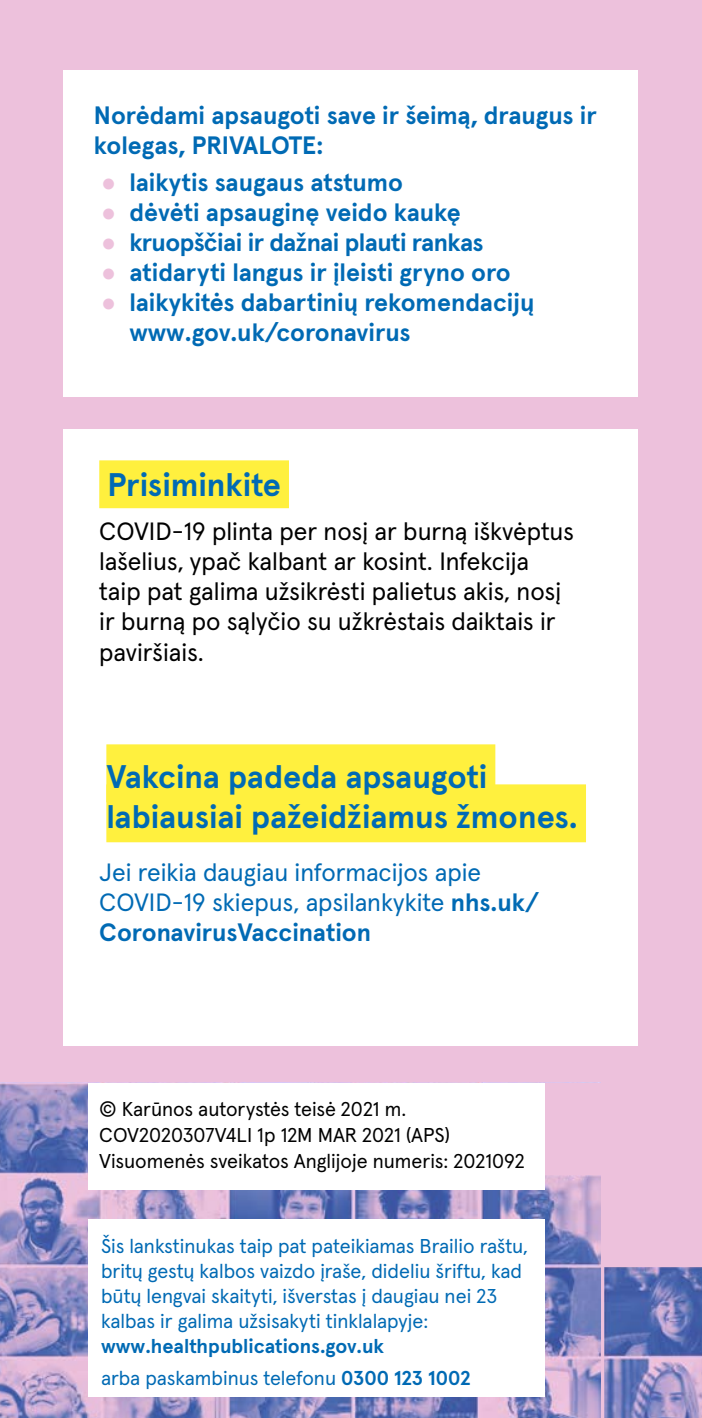
<style>
.page{position:relative;width:702px;height:1418px;background:#fff}
.page>*{position:absolute;margin:0;border:0;box-sizing:border-box;transform-origin:0 0}
.t1{font:700 32.5px/40px "Apercu Pro";color:#006ab4}
.t2{font:700 25px/30px "Apercu Pro";letter-spacing:-.005em;color:#006ab4}
.t3{font:25px/30px "Apercu Pro";color:#000}
.t4{font:25px/30px "Apercu Pro";color:#006ab4}
.t5{font:700 25px "Apercu Pro";letter-spacing:-.025em;color:#006ab4}
.t6{font:20px/25px "Apercu Pro";color:#006ab4}
.t7{font:20px/25.8px "Apercu Pro";color:#000}
.t8{font:700 20px/32px "Apercu Pro";color:#006ab4}
.s1{font-family:"Helvetica";font-weight:400;color:#edc1dc}
.s2{font-weight:700}
.s3{font-weight:400}
</style>
<div class="page">
<div style="left:0;top:0;width:702px;height:1417px;background:#edc1dc"></div>
<div style="left:64px;top:429px;width:574px;height:616px;background:#fff"></div>
<div style="left:64px;top:71px;width:574px;height:326px;background:#fff"></div>
<img style="left:0;top:1082px;width:601px;height:335px">
<div style="left:478px;top:1082px;width:224px;height:92px;background:#edc1dc"></div>
<div style="left:99px;top:460px;width:190px;height:48px;background:#fff03e"></div>
<img style="left:604px;top:1267px;width:98px;height:150px">
<div style="left:88px;top:1082px;width:456px;height:107px;background:#fff"></div>
<div style="left:88px;top:1219px;width:456px;height:177px;background:#fff"></div>
<div style="left:106px;top:744px;width:389px;height:58px;background:#fff03e"></div>
<div style="left:106px;top:784px;width:480px;height:58px;background:#fff03e"></div>
<p class="t2" style="left:94px;top:98px;width:504px">Norėdami apsaugoti save ir šeimą, draugus ir kolegas, PRIVALOTE:</p>
<p class="t2" style="left:101px;top:165px;width:303px"><span class="s1">●</span> laikytis saugaus atstumo</p>
<p class="t2" style="left:101px;top:195px;width:361px"><span class="s1">●</span> dėvėti apsauginę veido kaukę</p>
<p class="t5" style="left:101px;top:223px;width:384px"><span class="s1">●</span> kruopščiai ir dažnai plauti rankas</p>
<p class="t2" style="left:101px;top:255px;width:411px"><span class="s1">●</span> atidaryti langus ir įleisti gryno oro</p>
<p class="t2" style="left:129px;top:285px;width:406px;text-indent:-28px"><span class="s1">●</span> laikykitės dabartinių rekomendacijų www.gov.uk/coronavirus</p>
<h1 class="t1" style="left:107px;top:462px;width:175px">Prisiminkite</h1>
<p class="t3" style="left:99px;top:514px;width:476px">COVID-19 plinta per nosį ar burną iškvėptus lašelius, ypač kalbant ar kosint. Infekcija taip pat galima užsikrėsti palietus akis, nosį ir burną po sąlyčio su užkrėstais daiktais ir paviršiais.</p>
<h1 class="t1" style="left:106px;top:754px;width:473px">Vakcina padeda apsaugoti labiausiai pažeidžiamus žmones.</h1>
<p class="t4" style="left:99px;top:855px;width:441px">Jei reikia daugiau informacijos apie<br>COVID-19 skiepus, apsilankykite <span class="s2">nhs.uk/<br>CoronavirusVaccination</span></p>
<p class="t7" style="left:99px;top:1095px;width:427px">© Karūnos autorystės teisė 2021 m.<br>COV2020307V4LI 1p 12M MAR 2021 (APS)<br>Visuomenės sveikatos Anglijoje numeris: 2021092</p>
<p class="t6" style="left:101px;top:1231px;width:428px">Šis lankstinukas taip pat pateikiamas Brailio raštu, britų gestų kalbos vaizdo įraše, dideliu šriftu, kad būtų lengvai skaityti, išverstas į daugiau nei 23 kalbas ir galima užsisakyti tinklalapyje:</p>
<p class="t8" style="left:101px;top:1328px;width:371px">www.healthpublications.gov.uk<br><span class="s3">arba paskambinus telefonu</span> 0300 123 1002</p>
</div>
